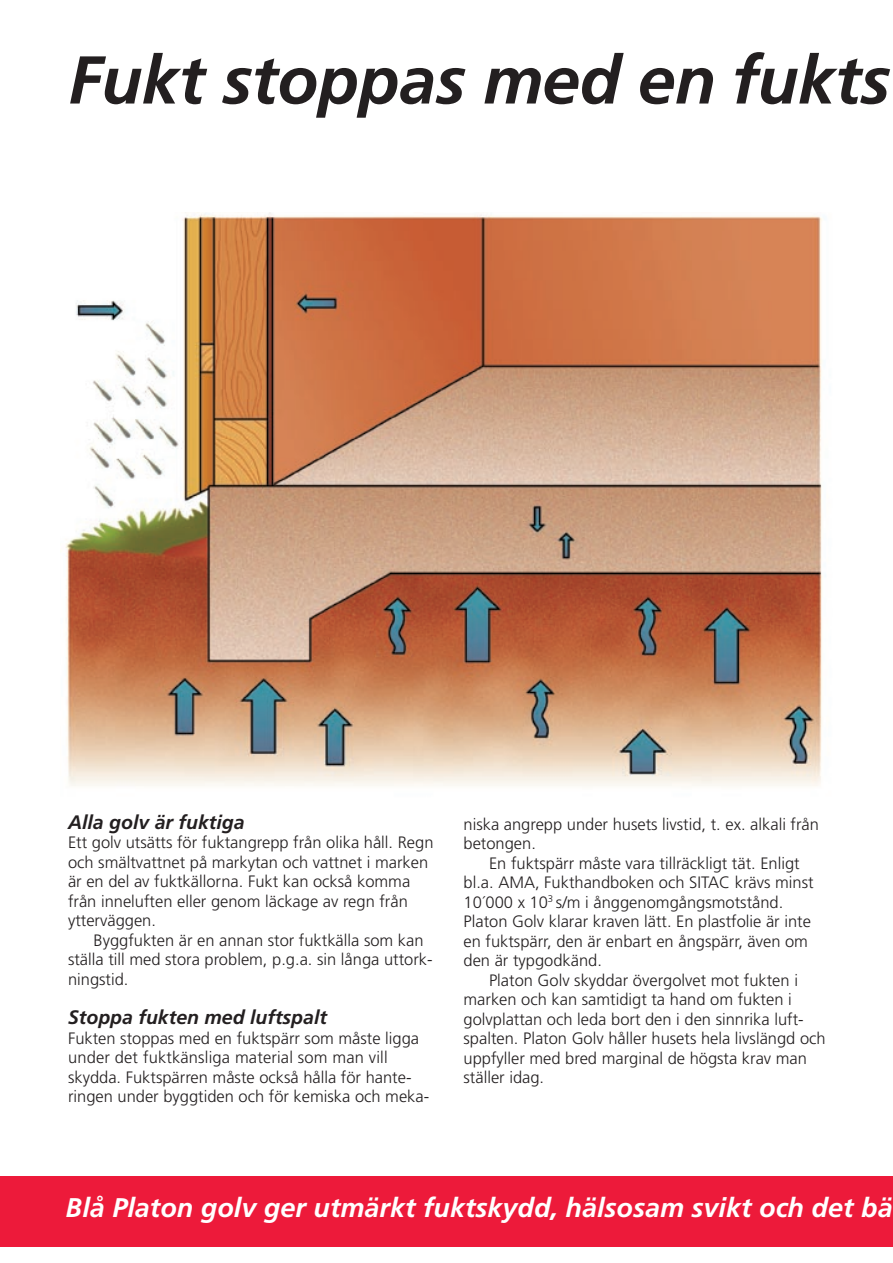
<style>
.page{position:relative;width:893px;height:1263px;background:#fff}
.page>*{position:absolute;margin:0;border:0;box-sizing:border-box;transform-origin:0 0}
.t1{font:italic 700 67.5px "Frutiger";letter-spacing:-.01em;color:#231f20}
.t2{font:italic 700 27px "Frutiger";color:#fff}
.t3{font:italic 700 19.5px "Frutiger";color:#231f20}
.t4{font:300 16.5px/19.5px "Frutiger";color:#231f20}
</style>
<div class="page">
<div style="left:0;top:1176px;width:893px;height:71px;background:#ed1a3a"></div>
<img style="left:65px;top:213px;width:761px;height:573px">
<h1 class="t1" style="left:68px;top:40px;width:824px">Fukt stoppas med en fukts</h1>
<p class="t3" style="left:68px;top:810px;width:178px">Alla golv är fuktiga</p>
<p class="t4" style="left:68px;top:833px;width:367px">Ett golv utsätts för fuktangrepp från olika håll. Regn och smältvattnet på markytan och vattnet i marken är en del av fuktkällorna. Fukt kan också komma från inneluften eller genom läckage av regn från ytterväggen.</p>
<p class="t4" style="left:68px;top:930px;width:366px;text-indent:26px">Byggfukten är en annan stor fuktkälla som kan ställa till med stora problem, p.g.a. sin långa uttork&shy;ningstid.</p>
<p class="t3" style="left:68px;top:1006px;width:260px">Stoppa fukten med luftspalt</p>
<p class="t4" style="left:68px;top:1028px;width:363px">Fukten stoppas med en fuktspärr som måste ligga under det fuktkänsliga material som man vill skydda. Fuktspärren måste också hålla för hante&shy;ringen under byggtiden och för kemiska och meka-</p>
<p class="t4" style="left:464px;top:814px;width:357px">niska angrepp under husets livstid, t. ex. alkali från betongen.</p>
<p class="t4" style="left:464px;top:853px;width:352px;text-indent:26px">En fuktspärr måste vara tillräckligt tät. Enligt bl.a. AMA, Fukthandboken och SITAC krävs minst 10´000 x 10<sup>3</sup> s/m i ånggenomgångsmotstånd.<br>Platon Golv klarar kraven lätt. En plastfolie är inte en fuktspärr, den är enbart en ångspärr, även om den är typgodkänd.</p>
<p class="t4" style="left:464px;top:970px;width:364px;text-indent:26px">Platon Golv skyddar övergolvet mot fukten i marken och kan samtidigt ta hand om fukten i golvplattan och leda bort den i den sinnrika luft&shy;spalten. Platon Golv håller husets hela livslängd och uppfyller med bred marginal de högsta krav man ställer idag.</p>
<h2 class="t2" style="left:66px;top:1192px;width:828px">Blå Platon golv ger utmärkt fuktskydd, hälsosam svikt och det bä</h2>
</div>
